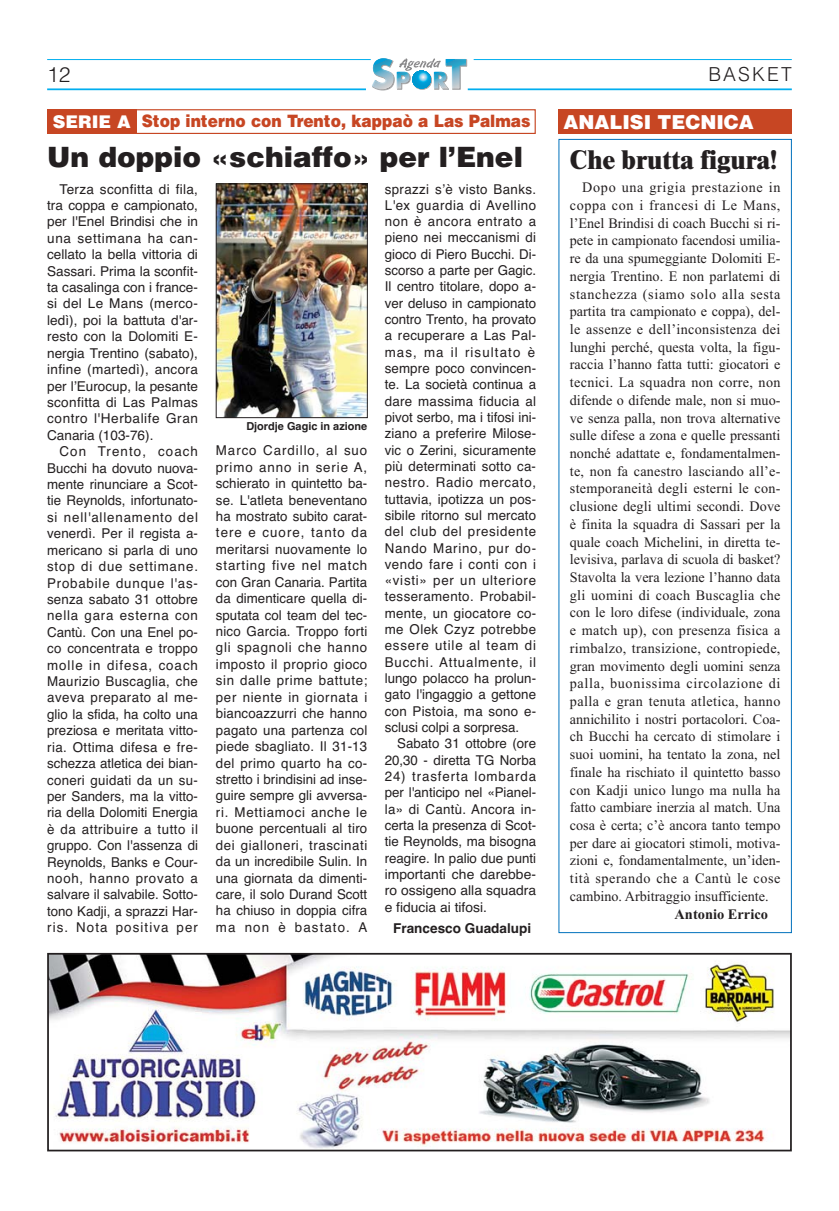
<style>
.page{position:relative;width:839px;height:1211px;background:#fff}
.page>*{position:absolute;margin:0;border:0;box-sizing:border-box;transform-origin:0 0}
.t1{font:900 28px "Helvetica";color:#231f20}
.t2{font:800 26.25px "Times";color:#231f20}
.t3{font:300 21px "Helvetica";color:#231f20}
.t4{font:900 19.25px "Helvetica";color:#fff}
.t5{font:300 19.25px "Helvetica";letter-spacing:.11em;color:#231f20}
.t6{font:900 17.15px "Helvetica";color:#c74623;scale:.9 1}
.t7{font:14.35px/17.7px "Times New Roman";color:#231f20;text-align:justify}
.t8{font:700 14.35px "Times New Roman";color:#231f20}
.t9{font:13.65px/16.4px "Helvetica";color:#231f20;text-align:justify}
.t10{font:700 13.65px "Helvetica";color:#231f20}
.t11{font:700 10.85px "Helvetica";color:#231f20}
.s1{font-size:17.5px;color:#fff}
</style>
<div class="page">
<hr style="left:467px;top:88px;width:324px;height:2px;background:#00aeef">
<hr style="left:47px;top:88px;width:319px;height:2px;background:#00aeef">
<hr style="left:473px;top:59px;width:318px;height:1px;background:#00aeef">
<hr style="left:47px;top:59px;width:323px;height:1px;background:#00aeef">
<svg style="left:372px;top:58px;width:95px;height:32px"></svg>
<div style="left:47px;top:109px;width:89px;height:25px;background:#c74623"></div>
<div style="left:136px;top:109px;width:399px;height:25px;border:1px solid #c74623"></div>
<img style="left:218px;top:186px;width:147px;height:230px">
<div style="left:216px;top:184px;width:151px;height:234px;border:1px solid #231f20"></div>
<img style="left:50px;top:955px;width:738px;height:193px">
<div style="left:47px;top:952px;width:744px;height:199px;border:2px solid #231f20"></div>
<div style="left:558px;top:109px;width:233px;height:25px;background:#c74623"></div>
<h3 class="t3" style="left:47px;top:61px;width:25px">12</h3>
<h3 class="t5" style="left:708px;top:62px;width:85px">BASKET</h3>
<p class="t6" style="left:53px;top:110px;width:532px"><span class="s1">SERIE A</span> Stop interno con Trento, kappaò a Las Palmas</p>
<h1 class="t1" style="left:47px;top:138px;width:477px">Un doppio «schiaffo» per l’Enel</h1>
<p class="t9" style="left:47px;top:180px;width:152px;text-indent:12px">Terza sconfitta di fila, tra coppa e campionato, per l'Enel Brindisi che in una settimana ha can&shy;cellato la bella vittoria di Sassari. Prima la sconfit&shy;ta casalinga con i france&shy;si del Le Mans (merco&shy;ledì), poi la battuta d'ar&shy;resto con la Dolomiti E&shy;nergia Trentino (sabato), infine (martedì), ancora per lʼEurocup, la pesante sconfitta di Las Palmas contro l'Herbalife Gran Canaria (103-76).</p>
<p class="t9" style="left:47px;top:443px;width:152px;text-indent:12px">Con Trento, coach Bucchi ha dovuto nuova&shy;mente rinunciare a Scot&shy;tie Reynolds, infortunato&shy;si nell'allenamento del venerdì. Per il regista a&shy;mericano si parla di uno stop di due settimane.<br>Probabile dunque l'as&shy;senza sabato 31 ottobre nella gara esterna con Cantù. Con una Enel po&shy;co concentrata e troppo molle in difesa, coach Maurizio Buscaglia, che aveva preparato al me&shy;glio la sfida, ha colto una preziosa e meritata vitto&shy;ria. Ottima difesa e fre&shy;schezza atletica dei bian&shy;coneri guidati da un su&shy;per Sanders, ma la vitto&shy;ria della Dolomiti Energia è da attribuire a tutto il gruppo. Con l'assenza di Reynolds, Banks e Cour&shy;nooh, hanno provato a salvare il salvabile. Sotto&shy;tono Kadji, a sprazzi Har&shy;ris. Nota positiva per</p>
<h3 class="t4" style="left:563px;top:109px;width:192px">ANALISI TECNICA</h3>
<h2 class="t2" style="left:569px;top:143px;width:209px">Che brutta figura!</h2>
<p class="t7" style="left:569px;top:178px;width:212px;text-indent:12px">Dopo una grigia prestazione in coppa con i francesi di Le Mans, l’Enel Brindisi di coach Bucchi si ri&shy;pete in campionato facendosi umilia&shy;re da una spumeggiante Dolomiti E&shy;nergia Trentino. E non parlatemi di stanchezza (siamo solo alla sesta partita tra campionato e coppa), del&shy;le assenze e dell’inconsistenza dei lunghi perché, questa volta, la figu&shy;raccia l’hanno fatta tutti: giocatori e tecnici. La squadra non corre, non difende o difende male, non si muo&shy;ve senza palla, non trova alternative sulle difese a zona e quelle pressanti nonché adattate e, fondamentalmen&shy;te, non fa canestro lasciando all’e&shy;stemporaneità degli esterni le con&shy;clusione degli ultimi secondi. Dove è finita la squadra di Sassari per la quale coach Michelini, in diretta te&shy;levisiva, parlava di scuola di basket?<br>Stavolta la vera lezione l’hanno data gli uomini di coach Buscaglia che con le loro difese (individuale, zona e match up), con presenza fisica a rimbalzo, transizione, contropiede, gran movimento degli uomini senza palla, buonissima circolazione di palla e gran tenuta atletica, hanno annichilito i nostri portacolori. Coa&shy;ch Bucchi ha cercato di stimolare i suoi uomini, ha tentato la zona, nel finale ha rischiato il quintetto basso con Kadji unico lungo ma nulla ha fatto cambiare inerzia al match. Una cosa è certa; c’è ancora tanto tempo per dare ai giocatori stimoli, motiva&shy;zioni e, fondamentalmente, un’iden&shy;tità sperando che a Cantù le cose cambino. Arbitraggio insufficiente.</p>
<p class="t8" style="left:674px;top:903px;width:95px">Antonio Errico</p>
<p class="t9" style="left:384px;top:180px;width:153px">sprazzi sʼè visto Banks.<br>L'ex guardia di Avellino non è ancora entrato a pieno nei meccanismi di gioco di Piero Bucchi. Di&shy;scorso a parte per Gagic.<br>Il centro titolare, dopo a&shy;ver deluso in campionato contro Trento, ha provato a recuperare a Las Pal&shy;mas, ma il risultato è sempre poco convincen&shy;te. La società continua a dare massima fiducia al pivot serbo, ma i tifosi ini&shy;ziano a preferire Milose&shy;vic o Zerini, sicuramente più determinati sotto ca&shy;nestro. Radio mercato, tuttavia, ipotizza un pos&shy;sibile ritorno sul mercato del club del presidente Nando Marino, pur do&shy;vendo fare i conti con i «visti» per un ulteriore tesseramento. Probabil&shy;mente, un giocatore co&shy;me Olek Czyz potrebbe essere utile al team di Bucchi. Attualmente, il lungo polacco ha prolun&shy;gato l'ingaggio a gettone con Pistoia, ma sono e&shy;sclusi colpi a sorpresa.</p>
<p class="t9" style="left:384px;top:735px;width:153px;text-align:right">Sabato 31 ottobre (ore<br>20,30 - diretta TG Norba</p>
<p class="t9" style="left:384px;top:767px;width:153px">24) trasferta lombarda per l'anticipo nel «Pianel&shy;la» di Cantù. Ancora in&shy;certa la presenza di Scot&shy;tie Reynolds, ma bisogna reagire. In palio due punti importanti che darebbe&shy;ro ossigeno alla squadra e fiducia ai tifosi.</p>
<p class="t11" style="left:246px;top:418px;width:122px">Djordje Gagic in azione</p>
<p class="t9" style="left:216px;top:442px;width:153px">Marco Cardillo, al suo primo anno in serie A, schierato in quintetto ba&shy;se. L'atleta beneventano ha mostrato subito carat&shy;tere e cuore, tanto da meritarsi nuovamente lo starting five nel match con Gran Canaria. Partita da dimenticare quella di&shy;sputata col team del tec&shy;nico Garcia. Troppo forti gli spagnoli che hanno imposto il proprio gioco sin dalle prime battute; per niente in giornata i biancoazzurri che hanno pagato una partenza col piede sbagliato. Il 31-13 del primo quarto ha co&shy;stretto i brindisini ad inse&shy;guire sempre gli avversa&shy;ri. Mettiamoci anche le buone percentuali al tiro dei gialloneri, trascinati da un incredibile Sulin. In una giornata da dimenti&shy;care, il solo Durand Scott ha chiuso in doppia cifra ma non è bastato. A</p>
<p class="t10" style="left:393px;top:918px;width:139px">Francesco Guadalupi</p>
</div>
